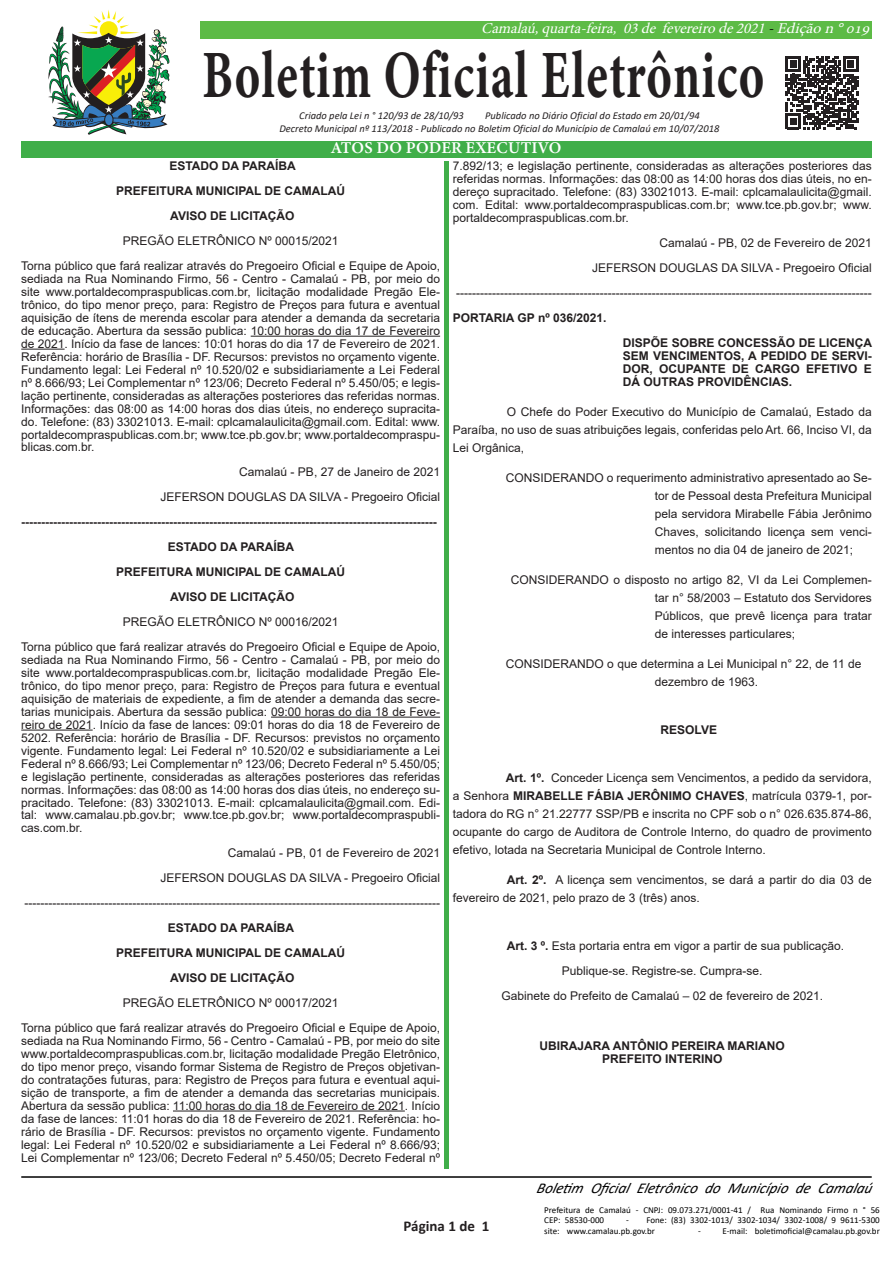
<style>
.page{position:relative;width:893px;height:1263px;background:#fff}
.page>*{position:absolute;margin:0;border:0;box-sizing:border-box;transform-origin:0 0}
.t1{font:67.65px "Minion Variable Concept";letter-spacing:.025em;color:#231f20;scale:.71 1}
.t2{font:16.5px "Minion Variable Concept";letter-spacing:.01em;color:#fff}
.t3{font:italic 15px "Minion Pro";color:#fff}
.t4{font:italic 15px "Calibri";color:#000}
.t5{font:700 15px "Calibri";color:#231f20}
.Normal__Web{font:12px/12.9px "Arial";color:#231f20;text-align:justify}
.Normal__Web-2{font:700 12px/12.9px "Arial";color:#231f20;text-align:justify}
.t6{font:italic 10.5px "Calibri";color:#231f20}
.t7{font:9px/10.5px "Calibri";color:#000}
.s1{color:#000}
.s2{font-weight:700}
</style>
<div class="page">
<div style="left:21px;top:21px;width:851px;height:17px;background:#5dbb46"></div>
<hr style="left:21px;top:1176px;width:851px;height:2px;background:#000">
<div style="left:444px;top:48px;width:5px;height:1121px;background:#40ae49"></div>
<div style="left:19px;top:9px;width:181px;height:132px;background:#fff"></div>
<div style="left:425px;top:40px;width:38px;height:121px;background:#fff"></div>
<svg style="left:48px;top:10px;width:122px;height:125px"></svg>
<svg style="left:104px;top:113px;width:10px;height:14px"></svg>
<div style="left:105px;top:114px;width:8px;height:11px;background:#377dc1;border-radius:50%"></div>
<div style="left:21px;top:141px;width:851px;height:16px;background:#40ae49"></div>
<svg style="left:786px;top:56px;width:72px;height:73px"></svg>
<hr style="left:251px;top:336px;width:189px;height:1px;background:#231f20">
<hr style="left:21px;top:349px;width:44px;height:1px;background:#231f20">
<hr style="left:271px;top:717px;width:169px;height:1px;background:#231f20">
<hr style="left:21px;top:730px;width:72px;height:1px;background:#231f20">
<hr style="left:173px;top:1110px;width:232px;height:1px;background:#231f20">
<p class="t3" style="left:481px;top:18px;width:395px">Camalaú,quarta-feira, 03de fevereirode2021<span class="s1">-</span>Ediçãon°019</p>
<p class="t1" style="left:202px;top:28px;width:793px">Boletim Oficial Eletrônico</p>
<p class="t6" style="left:299px;top:108px;width:166px">Criado pela Lei n ° 120/93 de 28/10/93</p>
<p class="t6" style="left:485px;top:108px;width:216px">Publicado no Diário Oficial do Estado em 20/01/94</p>
<p class="t6" style="left:279px;top:121px;width:442px">Decreto Municipal nº 113/2018 - Publicado no Boletim Oficial do Município de Camalaú em 10/07/2018</p>
<p class="t2" style="left:332px;top:136px;width:231px">ATOS DO PODER EXECUTIVO</p>
<p class="Normal__Web-2" style="left:169px;top:160px;width:128px">ESTADO DA PARAÍBA</p>
<p class="Normal__Web-2" style="left:116px;top:185px;width:231px">PREFEITURA MUNICIPAL DE CAMALAÚ</p>
<p class="Normal__Web-2" style="left:170px;top:210px;width:126px">AVISO DE LICITAÇÃO</p>
<p class="Normal__Web" style="left:123px;top:234px;width:217px">PREGÃO ELETRÔNICO Nº 00015/2021</p>
<p class="Normal__Web" style="left:21px;top:259px;width:420px">Torna público que fará realizar através do Pregoeiro Oficial e Equipe de Apoio, sediada na Rua Nominando Firmo, 56 - Centro - Camalaú - PB, por meio do site www.portaldecompraspublicas.com.br, licitação modalidade Pregão Ele&shy;trônico, do tipo menor preço, para: Registro de Preços para futura e aventual aquisição de ítens de merenda escolar para atender a demanda da secretaria de educação. Abertura da sessão publica: 10:00 horas do dia 17 de Fevereiro de 2021. Início da fase de lances: 10:01 horas do dia 17 de Fevereiro de 2021.<br>Referência: horário de Brasília - DF. Recursos: previstos no orçamento vigente.<br>Fundamento legal: Lei Federal nº 10.520/02 e subsidiariamente a Lei Federal nº 8.666/93; Lei Complementar nº 123/06; Decreto Federal nº 5.450/05; e legis&shy;lação pertinente, consideradas as alterações posteriores das referidas normas.<br>Informações: das 08:00 as 14:00 horas dos dias úteis, no endereço supracita&shy;do. Telefone: (83) 33021013. E-mail: cplcamalaulicita@gmail.com. Edital: www. portaldecompraspublicas.com.br; www.tce.pb.gov.br; www.portaldecompraspu&shy;blicas.com.br.</p>
<p class="Normal__Web" style="left:239px;top:466px;width:202px">Camalaú - PB, 27 de Janeiro de 2021</p>
<p class="Normal__Web" style="left:160px;top:491px;width:281px">JEFERSON DOUGLAS DA SILVA - Pregoeiro Oficial</p>
<p class="Normal__Web-2" style="left:21px;top:516px;width:417px">--------------------------------------------------------------------------------------------------------</p>
<p class="Normal__Web-2" style="left:168px;top:541px;width:128px">ESTADO DA PARAÍBA</p>
<p class="Normal__Web-2" style="left:116px;top:566px;width:231px">PREFEITURA MUNICIPAL DE CAMALAÚ</p>
<p class="Normal__Web-2" style="left:170px;top:591px;width:126px">AVISO DE LICITAÇÃO</p>
<p class="Normal__Web" style="left:123px;top:615px;width:217px">PREGÃO ELETRÔNICO Nº 00016/2021</p>
<p class="Normal__Web" style="left:21px;top:640px;width:420px">Torna público que fará realizar através do Pregoeiro Oficial e Equipe de Apoio, sediada na Rua Nominando Firmo, 56 - Centro - Camalaú - PB, por meio do site www.portaldecompraspublicas.com.br, licitação modalidade Pregão Ele&shy;trônico, do tipo menor preço, para: Registro de Preços para futura e eventual aquisição de materiais de expediente, a fim de atender a demanda das secre&shy;tarias municipais. Abertura da sessão publica: 09:00 horas do dia 18 de Feve&shy;reiro de 2021. Início da fase de lances: 09:01 horas do dia 18 de Fevereiro de 5202. Referência: horário de Brasília - DF. Recursos: previstos no orçamento vigente. Fundamento legal: Lei Federal nº 10.520/02 e subsidiariamente a Lei Federal nº 8.666/93; Lei Complementar nº 123/06; Decreto Federal nº 5.450/05; e legislação pertinente, consideradas as alterações posteriores das referidas normas. Informações: das 08:00 as 14:00 horas dos dias úteis, no endereço su&shy;pracitado. Telefone: (83) 33021013. E-mail: cplcamalaulicita@gmail.com. Edi&shy;tal: www.camalau.pb.gov.br; www.tce.pb.gov.br; www.portaldecompraspubli&shy;cas.com.br.</p>
<p class="Normal__Web" style="left:228px;top:847px;width:214px">Camalaú - PB, 01 de Fevereiro de 2021</p>
<p class="Normal__Web" style="left:160px;top:871px;width:281px">JEFERSON DOUGLAS DA SILVA - Pregoeiro Oficial</p>
<p class="Normal__Web" style="left:24px;top:896px;width:417px">--------------------------------------------------------------------------------------------------------</p>
<p class="Normal__Web-2" style="left:168px;top:922px;width:128px">ESTADO DA PARAÍBA</p>
<p class="Normal__Web-2" style="left:116px;top:947px;width:231px">PREFEITURA MUNICIPAL DE CAMALAÚ</p>
<p class="Normal__Web-2" style="left:170px;top:971px;width:126px">AVISO DE LICITAÇÃO</p>
<p class="Normal__Web" style="left:123px;top:996px;width:217px">PREGÃO ELETRÔNICO Nº 00017/2021</p>
<p class="Normal__Web" style="left:21px;top:1021px;width:420px">Torna público que fará realizar através do Pregoeiro Oficial e Equipe de Apoio, sediada na Rua Nominando Firmo, 56 - Centro - Camalaú - PB, por meio do site www.portaldecompraspublicas.com.br, licitação modalidade Pregão Eletrônico, do tipo menor preço, visando formar Sistema de Registro de Preços objetivan&shy;do contratações futuras, para: Registro de Preços para futura e eventual aqui&shy;sição de transporte, a fim de atender a demanda das secretarias municipais.<br>Abertura da sessão publica: 11:00 horas do dia 18 de Fevereiro de 2021. Início da fase de lances: 11:01 horas do dia 18 de Fevereiro de 2021. Referência: ho&shy;rário de Brasília - DF. Recursos: previstos no orçamento vigente. Fundamento legal: Lei Federal nº 10.520/02 e subsidiariamente a Lei Federal nº 8.666/93; Lei Complementar nº 123/06; Decreto Federal nº 5.450/05; Decreto Federal nº</p>
<p class="Normal__Web" style="left:453px;top:160px;width:420px">7.892/13; e legislação pertinente, consideradas as alterações posteriores das referidas normas. Informações: das 08:00 as 14:00 horas dos dias úteis, no en&shy;dereço supracitado. Telefone: (83) 33021013. E-mail: cplcamalaulicita@gmail. com. Edital: www.portaldecompraspublicas.com.br; www.tce.pb.gov.br; www. portaldecompraspublicas.com.br.</p>
<p class="Normal__Web" style="left:660px;top:236px;width:214px">Camalaú - PB, 02 de Fevereiro de 2021</p>
<p class="Normal__Web" style="left:592px;top:261px;width:281px">JEFERSON DOUGLAS DA SILVA - Pregoeiro Oficial</p>
<p class="Normal__Web" style="left:456px;top:286px;width:417px">--------------------------------------------------------------------------------------------------------</p>
<p class="Normal__Web-2" style="left:453px;top:311px;width:155px">PORTARIA GP nº 036/2021.</p>
<p class="Normal__Web-2" style="left:623px;top:336px;width:251px">DISPÕE SOBRE CONCESSÃO DE LICENÇA SEM VENCIMENTOS, A PEDIDO DE SERVI-DOR, OCUPANTE DE CARGO EFETIVO E DÁ OUTRAS PROVIDÊNCIAS.</p>
<p class="Normal__Web" style="left:453px;top:402px;width:420px;line-height:18px;text-indent:54px">O Chefe do Poder Executivo do Município de Camalaú, Estado da Paraíba, no uso de suas atribuições legais, conferidas pelo Art. 66, Inciso VI, da Lei Orgânica,</p>
<p class="Normal__Web" style="left:655px;top:468px;width:218px;line-height:18px;text-indent:-149px">CONSIDERANDO o requerimento administrativo apresentado ao Se&shy;tor de Pessoal desta Prefeitura Municipal pela servidora Mirabelle Fábia Jerônimo Chaves, solicitando licença sem venci&shy;mentos no dia 04 de janeiro de 2021;</p>
<p class="Normal__Web" style="left:655px;top:570px;width:218px;line-height:18px;text-indent:-144px">CONSIDERANDO o disposto no artigo 82, VI da Lei Complemen&shy;tar n° 58/2003 – Estatuto dos Servidores Públicos, que prevê licença para tratar de interesses particulares;</p>
<p class="Normal__Web" style="left:655px;top:654px;width:208px;line-height:18px;text-indent:-149px">CONSIDERANDO o que determina a Lei Municipal n° 22, de 11 de dezembro de 1963.</p>
<p class="Normal__Web-2" style="left:661px;top:723px;width:58px">RESOLVE</p>
<p class="Normal__Web" style="left:453px;top:768px;width:420px;line-height:18px;text-indent:53px"><span class="s2">Art. 1º.</span> Conceder Licença sem Vencimentos, a pedido da servidora, a Senhora <span class="s2">MIRABELLE FÁBIA JERÔNIMO CHAVES</span>, matrícula 0379-1, por&shy;tadora do RG n° 21.22777 SSP/PB e inscrita no CPF sob o n° 026.635.874-86, ocupante do cargo de Auditora de Controle Interno, do quadro de provimento efetivo, lotada na Secretaria Municipal de Controle Interno.</p>
<p class="Normal__Web" style="left:453px;top:870px;width:420px;line-height:18px;text-indent:54px"><span class="s2">Art. 2º.</span> A licença sem vencimentos, se dará a partir do dia 03 de fevereiro de 2021, pelo prazo de 3 (três) anos.</p>
<p class="Normal__Web" style="left:507px;top:939px;width:339px"><span class="s2">Art. 3 º.</span> Esta portaria entra em vigor a partir de sua publicação.</p>
<p class="Normal__Web" style="left:562px;top:964px;width:202px">Publique-se. Registre-se. Cumpra-se.</p>
<p class="Normal__Web" style="left:501px;top:989px;width:323px">Gabinete do Prefeito de Camalaú – 02 de fevereiro de 2021.</p>
<p class="Normal__Web-2" style="left:540px;top:1039px;width:247px;text-align:center">UBIRAJARA ANTÔNIO PEREIRA MARIANO<br>PREFEITO INTERINO</p>
<p class="t5" style="left:404px;top:1215px;width:87px">Página 1 de 1</p>
<p class="t4" style="left:536px;top:1178px;width:342px">Boletim Oficial Eletrônico do Município de Camalaú</p>
<p class="t7" style="left:544px;top:1204px;width:337px">Prefeitura de Camalaú - CNPJ: 09.073.271/0001-41 / Rua Nominando Firmo n ° 56<br>CEP: 58530-000</p>
<p class="t7" style="left:544px;top:1214px;width:337px;text-indent:82px">- Fone: (83) 3302-1013/ 3302-1034/ 3302-1008/ 9 9611-5300 site: www.camalau.pb.gov.br</p>
<p class="t7" style="left:698px;top:1225px;width:183px">- E-mail: boletimoficial@camalau.pb.gov.br</p>
</div>
